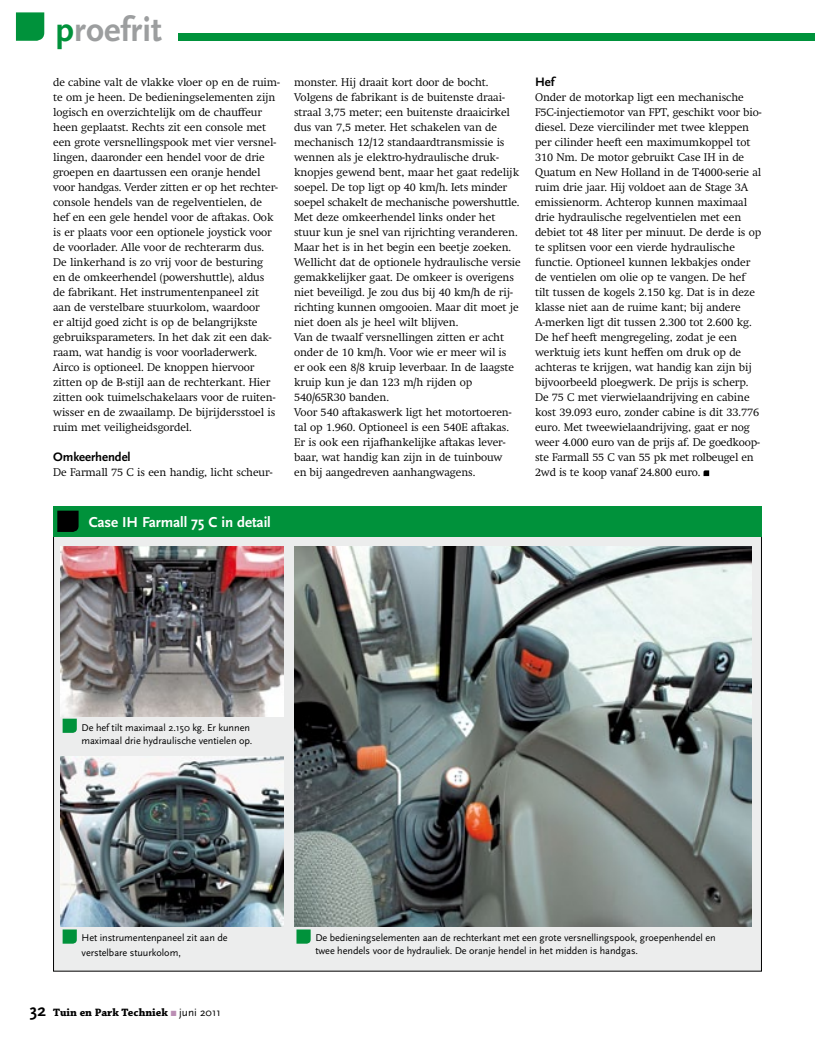
<style>
.page{position:relative;width:815px;height:1046px;background:#fff}
.page>*{position:absolute;margin:0;border:0;box-sizing:border-box;transform-origin:0 0}
.t1{font:700 35px "Scala Sans OT";color:#9c9e9f}
.t2{font:700 15px "Scala Sans OT";letter-spacing:-.005em;color:#fff}
.t3{font:700 12.75px "Scala Sans OT";letter-spacing:-.005em;color:#000}
.t4{font:700 11.25px "Chaparral Pro";color:#000}
.t5{font:300 11px/15px "Swift";letter-spacing:-.005em;color:#000}
.t6{font:10.25px/12.5px "Scala Sans OT";letter-spacing:-.005em;color:#000}
.s1{color:#00923b}
.s2{font-family:"Scala Sans OT";font-size:17.5px}
.s3{color:#bb8eb4}
.s4{font-family:"Scala Sans OT";font-weight:400}
</style>
<div class="page">
<div style="left:54px;top:536px;width:707px;height:434px;background:#eceded"></div>
<img style="left:60px;top:546px;width:223px;height:170px">
<img style="left:294px;top:546px;width:457px;height:380px">
<img style="left:60px;top:756px;width:223px;height:170px">
<svg style="left:63px;top:718px;width:14px;height:14px"></svg>
<svg style="left:63px;top:929px;width:14px;height:14px"></svg>
<svg style="left:296px;top:929px;width:15px;height:14px"></svg>
<svg style="left:16px;top:12px;width:28px;height:29px"></svg>
<div style="left:178px;top:34px;width:637px;height:7px;background:#00923b"></div>
<svg style="left:703px;top:470px;width:6px;height:6px"></svg>
<div style="left:53px;top:506px;width:709px;height:30px;background:#00923b"></div>
<svg style="left:57px;top:510px;width:22px;height:22px"></svg>
<h1 class="t1" style="left:55px;top:10px;width:108px"><span class="s1">p</span>roefrit</h1>
<p class="t5" style="left:53px;top:75px;width:228px">de cabine valt de vlakke vloer op en de ruim&shy;te om je heen. De bedieningselementen zijn logisch en overzichtelijk om de chauffeur heen geplaatst. Rechts zit een console met een grote versnellingspook met vier versnel&shy;lingen, daaronder een hendel voor de drie groepen en daartussen een oranje hendel voor handgas. Verder zitten er op het rechter&shy;console hendels van de regelventielen, de hef en een gele hendel voor de aftakas. Ook is er plaats voor een optionele joystick voor de voorlader. Alle voor de rechterarm dus.<br>De linkerhand is zo vrij voor de besturing<br>en de omkeerhendel (powershuttle), aldus<br>de fabrikant. Het instrumentenpaneel zit<br>aan de verstelbare stuurkolom, waardoor<br>er altijd goed zicht is op de belangrijkste gebruiksparameters. In het dak zit een dak&shy;raam, wat handig is voor voorladerwerk.<br>Airco is optioneel. De knoppen hiervoor zitten op de B-stijl aan de rechterkant. Hier zitten ook tuimelschakelaars voor de ruiten&shy;wisser en de zwaailamp. De bijrijdersstoel is ruim met veiligheidsgordel.</p>
<p class="t3" style="left:53px;top:449px;width:79px">Omkeerhendel</p>
<p class="t5" style="left:53px;top:465px;width:221px">De Farmall 75 C is een handig, licht scheur-</p>
<p class="t5" style="left:294px;top:75px;width:228px">monster. Hij draait kort door de bocht.<br>Volgens de fabrikant is de buitenste draai&shy;straal 3,75 meter; een buitenste draaicirkel dus van 7,5 meter. Het schakelen van de mechanisch 12/12 standaardtransmissie is wennen als je elektro-hydraulische druk&shy;knopjes gewend bent, maar het gaat redelijk soepel. De top ligt op 40 km/h. Iets minder soepel schakelt de mechanische powershuttle.<br>Met deze omkeerhendel links onder het stuur kun je snel van rijrichting veranderen.<br>Maar het is in het begin een beetje zoeken.<br>Wellicht dat de optionele hydraulische versie gemakkelijker gaat. De omkeer is overigens niet beveiligd. Je zou dus bij 40 km/h de rij&shy;richting kunnen omgooien. Maar dit moet je niet doen als je heel wilt blijven.<br>Van de twaalf versnellingen zitten er acht onder de 10 km/h. Voor wie er meer wil is<br>er ook een 8/8 kruip leverbaar. In de laagste kruip kun je dan 123 m/h rijden op 540/65R30 banden.<br>Voor 540 aftakaswerk ligt het motortoeren&shy;tal op 1.960. Optioneel is een 540E aftakas.<br>Er is ook een rijafhankelijke aftakas lever&shy;baar, wat handig kan zijn in de tuinbouw<br>en bij aangedreven aanhangwagens.</p>
<p class="t3" style="left:535px;top:74px;width:21px">Hef</p>
<p class="t5" style="left:535px;top:90px;width:228px">Onder de motorkap ligt een mechanische F5C-injectiemotor van FPT, geschikt voor bio&shy;diesel. Deze viercilinder met twee kleppen per cilinder heeft een maximumkoppel tot 310 Nm. De motor gebruikt Case IH in de Quatum en New Holland in de T4000-serie al ruim drie jaar. Hij voldoet aan de Stage 3A emissienorm. Achterop kunnen maximaal drie hydraulische regelventielen met een debiet tot 48 liter per minuut. De derde is op te splitsen voor een vierde hydraulische functie. Optioneel kunnen lekbakjes onder de ventielen om olie op te vangen. De hef tilt tussen de kogels 2.150 kg. Dat is in deze klasse niet aan de ruime kant; bij andere A-merken ligt dit tussen 2.300 tot 2.600 kg.<br>De hef heeft mengregeling, zodat je een werktuig iets kunt heffen om druk op de achteras te krijgen, wat handig kan zijn bij bijvoorbeeld ploegwerk. De prijs is scherp.<br>De 75 C met vierwielaandrijving en cabine kost 39.093 euro, zonder cabine is dit 33.776 euro. Met tweewielaandrijving, gaat er nog weer 4.000 euro van de prijs af. De goedkoop&shy;ste Farmall 55 C van 55 pk met rolbeugel en 2wd is te koop vanaf 24.800 euro.</p>
<h2 class="t2" style="left:89px;top:513px;width:184px">Case IH Farmall 75 C in detail</h2>
<p class="t6" style="left:81px;top:721px;width:173px">De hef tilt maximaal 2.150 kg. Er kunnen maximaal drie hydraulische ventielen op.</p>
<p class="t6" style="left:81px;top:930px;width:148px;line-height:15px">Het instrumentenpaneel zit aan de verstelbare stuurkolom,</p>
<p class="t6" style="left:315px;top:931px;width:402px">De bedieningselementen aan de rechterkant met een grote versnellingspook, groepenhendel en twee hendels voor de hydrauliek. De oranje hendel in het midden is handgas.</p>
<p class="t4" style="left:30px;top:1006px;width:192px"><span class="s2">32</span> Tuin en Park Techniek <span class="s3">■</span> <span class="s4">juni 2011</span></p>
</div>
